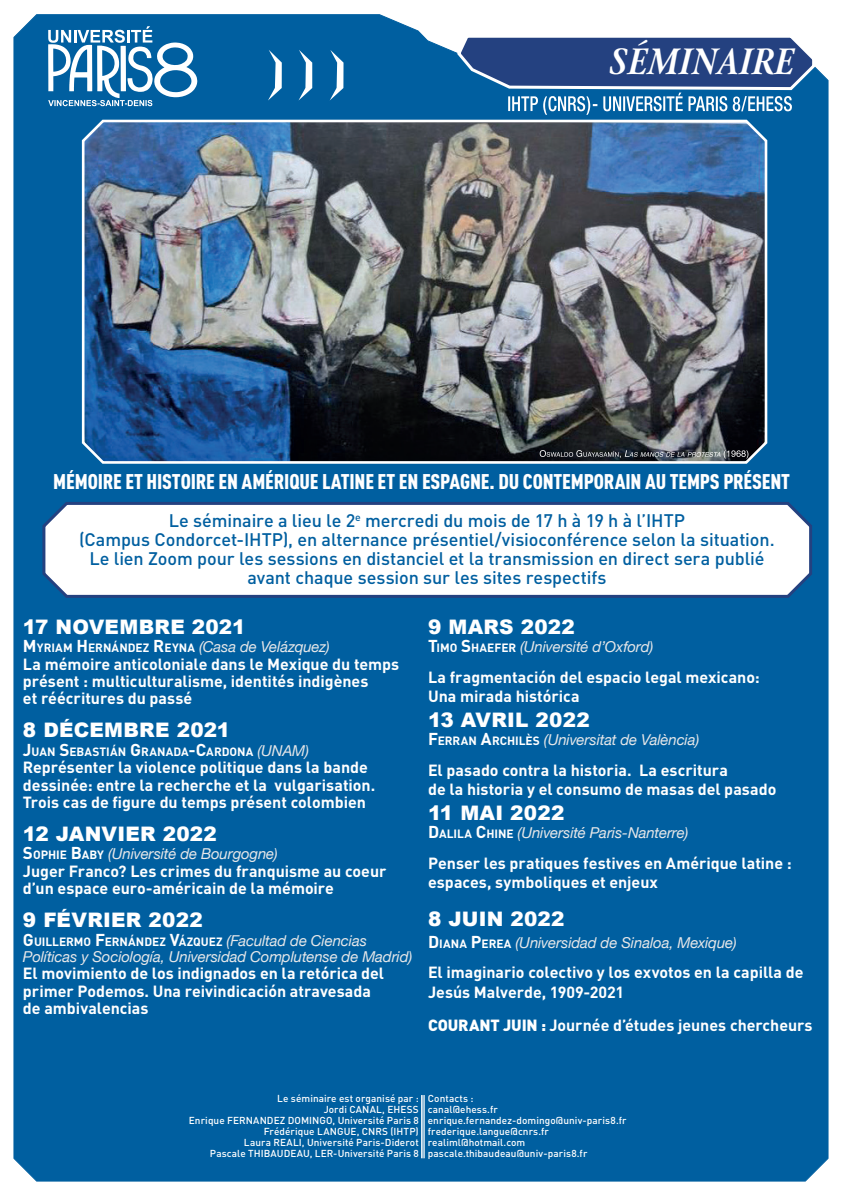
<style>
.page{position:relative;width:842px;height:1191px;background:#fff}
.page>*{position:absolute;margin:0;border:0;box-sizing:border-box;transform-origin:0 0}
.t1{font:italic 600 40px "Stone Print";color:#fff}
.t2{font:900 21px "DIN Cond";letter-spacing:-.005em;color:#fff}
.t3{font:900 20px "Arial";letter-spacing:.015em;color:#fff}
.t4{font:500 18px/19.2px "DIN";letter-spacing:-.005em;color:#005fa0;text-align:center}
.t5{font:700 16px/17.3px "DIN";letter-spacing:-.005em;color:#fff}
.t6{font:italic 15px "Helvetica Neue";letter-spacing:-.01em;color:#e6e7e9}
.t7{font:700 11.9px "DIN";color:#fff}
.t8{font:500 10px/11px "DIN";letter-spacing:.005em;color:#fff;text-align:right}
.s1{font-size:17px}
.s2{font-family:"Helvetica Neue";font-weight:400;font-style:italic;font-size:15px;color:#e6e7e9}
.s3{font-family:"DIN";font-weight:700;font-style:normal;font-size:17px;color:#fff}
.s4{font-family:"DIN";font-weight:700;font-style:normal;font-size:11.9px;color:#fff}
.s5{font-weight:900}
</style>
<div class="page">
<div style="left:13px;top:14px;width:816px;height:1168px;background:#005fa0"></div>
<svg style="left:48px;top:26px;width:149px;height:80px"></svg>
<svg style="left:268px;top:50px;width:14px;height:50px"></svg>
<svg style="left:298px;top:50px;width:14px;height:50px"></svg>
<svg style="left:330px;top:50px;width:13px;height:50px"></svg>
<svg style="left:41px;top:499px;width:773px;height:100px"></svg>
<img style="left:81px;top:117px;width:688px;height:348px">
<svg style="left:455px;top:32px;width:362px;height:83px;background:#416ca0"></svg>
<hr style="left:424px;top:1095px;width:1px;height:63px;background:#fff">
<hr style="left:422px;top:1095px;width:1px;height:63px;background:#fff">
<hr style="left:421px;top:1095px;width:1px;height:63px;background:#fff">
<svg style="left:540px;top:450px;width:208px;height:8px;background:#505459"></svg>
<h1 class="t1" style="left:609px;top:38px;width:186px">SÉMINAIRE</h1>
<h2 class="t2" style="left:53px;top:468px;width:738px">MÉMOIRE ET HISTOIRE EN AMÉRIQUE LATINE ET EN ESPAGNE. DU CONTEMPORAIN AU TEMPS PRÉSENT</h2>
<p class="t4" style="left:79px;top:510px;width:697px">Le séminaire a lieu le 2<sup>e</sup> mercredi du mois de 17 h à 19 h à l’IHTP<br>(Campus Condorcet-IHTP), en alternance présentiel/visioconférence selon la situation.<br>Le lien Zoom pour les sessions en distanciel et la transmission en direct sera publié avant chaque session sur les sites respectifs</p>
<p class="t3" style="left:23px;top:612px;width:224px">17 NOVEMBRE 2021</p>
<p class="t7" style="left:23px;top:640px;width:308px"><span class="s1">M</span>YRIAM <span class="s1">H</span>ERNÁNDEZ <span class="s1">R</span> EYNA <span class="s2">(Casa de Velázquez)</span></p>
<p class="t5" style="left:23px;top:654px;width:378px">La mémoire anticoloniale dans le Mexique du temps présent : multiculturalisme, identités indigènes<br>et réécritures du passé</p>
<p class="t3" style="left:23px;top:715px;width:209px">8 DÉCEMBRE 2021</p>
<p class="t7" style="left:23px;top:744px;width:287px"><span class="s1">J</span>UAN <span class="s1">S</span>EBASTIÁN <span class="s1">G</span>RANADA<span class="s1">-C</span>ARDONA <span class="s2">(UNAM)</span></p>
<p class="t5" style="left:23px;top:758px;width:354px">Représenter la violence politique dans la bande dessinée: entre la recherche et la vulgarisation.<br>Trois cas de figure du temps présent colombien</p>
<p class="t3" style="left:23px;top:819px;width:195px">12 JANVIER 2022</p>
<p class="t6" style="left:23px;top:843px;width:256px"><span class="s3">S</span><span class="s4">OPH IE</span> <span class="s3">B</span> <span class="s4">ABY</span> (Université de Bourgogne)</p>
<p class="t5" style="left:23px;top:861px;width:365px">Juger Franco? Les crimes du franquisme au coeur d’un espace euro-américain de la mémoire</p>
<p class="t3" style="left:23px;top:905px;width:181px">9 FÉVRIER 2022</p>
<p class="t7" style="left:23px;top:933px;width:346px"><span class="s1">G</span>UILLERM O <span class="s1">F</span>ERNÁNDEZ <span class="s1">V</span>ÁZQUEZ <span class="s2">(Facultad de Ciencias</span></p>
<p class="t6" style="left:23px;top:945px;width:391px">Políticas y Sociología, Universidad Complutense de Madrid)</p>
<p class="t5" style="left:23px;top:964px;width:363px">El movimiento de los indignados en la retórica del primer Podemos. Una reivindicación atravesada de ambivalencias</p>
<p class="t3" style="left:428px;top:612px;width:148px">9 MARS 2022</p>
<p class="t6" style="left:428px;top:636px;width:227px"><span class="s3">T</span><span class="s4">IM O</span> <span class="s3">S</span><span class="s4">H AEFER</span> (Université d’Oxford)</p>
<p class="t5" style="left:428px;top:667px;width:333px;line-height:19.2px">La fragmentación del espacio legal mexicano:<br>Una mirada histórica</p>
<p class="t3" style="left:428px;top:705px;width:163px">13 AVRIL 2022</p>
<p class="t6" style="left:428px;top:729px;width:273px"><span class="s3">F</span><span class="s4">ERRAN</span> <span class="s3">A</span><span class="s4">RCH ILÈS</span> (Universitat de València)</p>
<p class="t5" style="left:428px;top:760px;width:350px;line-height:19.2px">El pasado contra la historia. La escritura<br>de la historia y el consumo de masas del pasado</p>
<p class="t3" style="left:428px;top:798px;width:138px">11 MAI 2022</p>
<p class="t6" style="left:428px;top:822px;width:262px"><span class="s3">D</span><span class="s4">ALILA</span> <span class="s3">C</span><span class="s4">H INE</span> (Université Paris-Nanterre)</p>
<p class="t5" style="left:428px;top:853px;width:365px;line-height:19.2px">Penser les pratiques festives en Amérique latine : espaces, symboliques et enjeux</p>
<p class="t3" style="left:428px;top:904px;width:138px">8 JUIN 2022</p>
<p class="t6" style="left:428px;top:931px;width:310px"><span class="s3">D</span> <span class="s4">IANA</span> <span class="s3">P</span> <span class="s4">EREA</span> (Universidad de Sinaloa, Mexique)</p>
<p class="t5" style="left:428px;top:962px;width:377px;line-height:19.2px">El imaginario colectivo y los exvotos en la capilla de<br>Jesús Malverde, 1909-2021</p>
<p class="t5" style="left:428px;top:1015px;width:386px"><span class="s5">COURANT JUIN :</span> Journée d’études jeunes chercheurs</p>
<p class="t8" style="left:189px;top:1092px;width:231px">Le séminaire est organisé par :<br>Jordi CANAL, EHESS<br>Enrique FERNANDEZ DOMINGO, Université Paris 8<br>Frédérique LANGUE, CNRS (IHTP)<br>Laura REALI, Université Paris-Diderot<br>Pascale THIBAUDEAU, LER-Université Paris 8</p>
<p class="t8" style="left:428px;top:1092px;width:200px;text-align:left">Contacts :<br>canal@ehess.fr enrique.fernandez-domingo@univ-paris8.fr frederique.langue@cnrs.fr realiml@hotmail.com pascale.thibaudeau@univ-paris8.fr</p>
</div>
